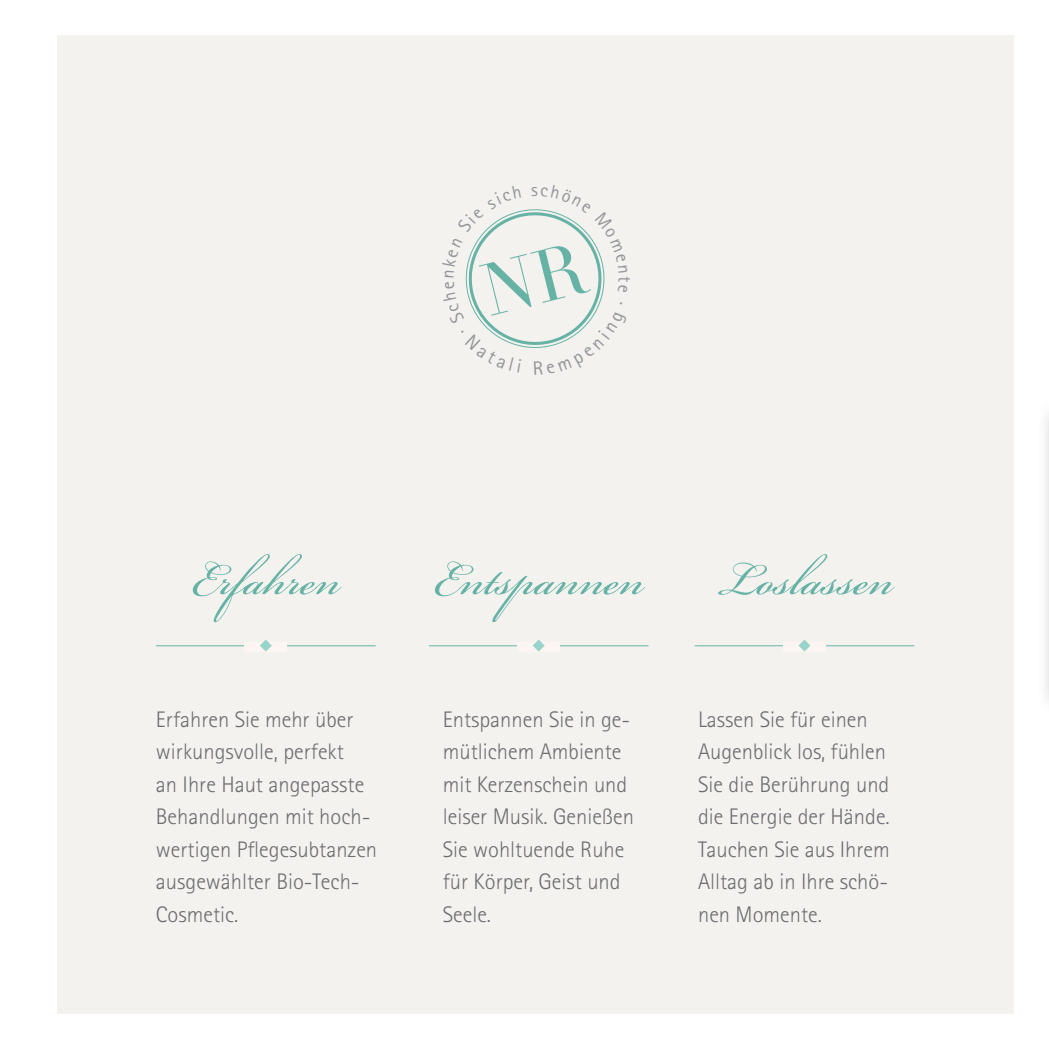
<style>
.page{position:relative;width:1049px;height:1049px;background:#fff}
.page>*{position:absolute;margin:0;border:0;box-sizing:border-box;transform-origin:0 0}
.t1{font:70px "Bickham Script MM 400";color:#66b3a6}
.t2{font:300 22.5px/32.5px "Rotis Sans Serif";color:#6c6d70}
.t3{font:18.5px "Rotis Sans Serif";color:#939598}
</style>
<div class="page">
<div style="left:57px;top:35px;width:956px;height:978px;background:#f4f2ef"></div>
<hr style="left:156px;top:645px;width:220px;height:1px;background:#66b3a6">
<div style="left:244px;top:642px;width:43px;height:9px;background:#fdf5f1"></div>
<svg style="left:260px;top:639px;width:12px;height:12px"></svg>
<hr style="left:429px;top:645px;width:219px;height:1px;background:#66b3a6">
<div style="left:517px;top:642px;width:43px;height:9px;background:#fdf5f1"></div>
<svg style="left:533px;top:639px;width:12px;height:12px"></svg>
<hr style="left:694px;top:645px;width:220px;height:1px;background:#66b3a6">
<div style="left:783px;top:642px;width:43px;height:9px;background:#fdf5f1"></div>
<svg style="left:798px;top:639px;width:12px;height:12px"></svg>
<hr style="left:1048px;top:411px;width:1px;height:283px;background:#98d4c9">
<svg style="left:465px;top:209px;width:140px;height:139px"></svg>
<p class="t3" style="left:531px;top:179px;width:8px">s</p>
<h1 class="t1" style="left:191px;top:541px;width:151px">Erfahren</h1>
<h1 class="t1" style="left:433px;top:541px;width:462px">Entspannen Loslassen</h1>
<p class="t2" style="left:156px;top:703px;width:223px">Erfahren Sie mehr über wirkungsvolle, perfekt<br>an Ihre Haut angepasste<br>Behandlungen mit hoch&shy;wertigen Pflegesubtanzen ausgewählter Bio-Tech-<br>Cosmetic.</p>
<p class="t2" style="left:443px;top:703px;width:193px">Entspannen Sie in ge&shy;mütlichem Ambiente mit Kerzenschein und leiser Musik. Genießen<br>Sie wohltuende Ruhe für Körper, Geist und<br>Seele.</p>
<p class="t2" style="left:698px;top:703px;width:193px">Lassen Sie für einen<br>Augenblick los, fühlen<br>Sie die Berührung und die Energie der Hände.<br>Tauchen Sie aus Ihrem<br>Alltag ab in Ihre schö&shy;nen Momente.</p>
</div>
